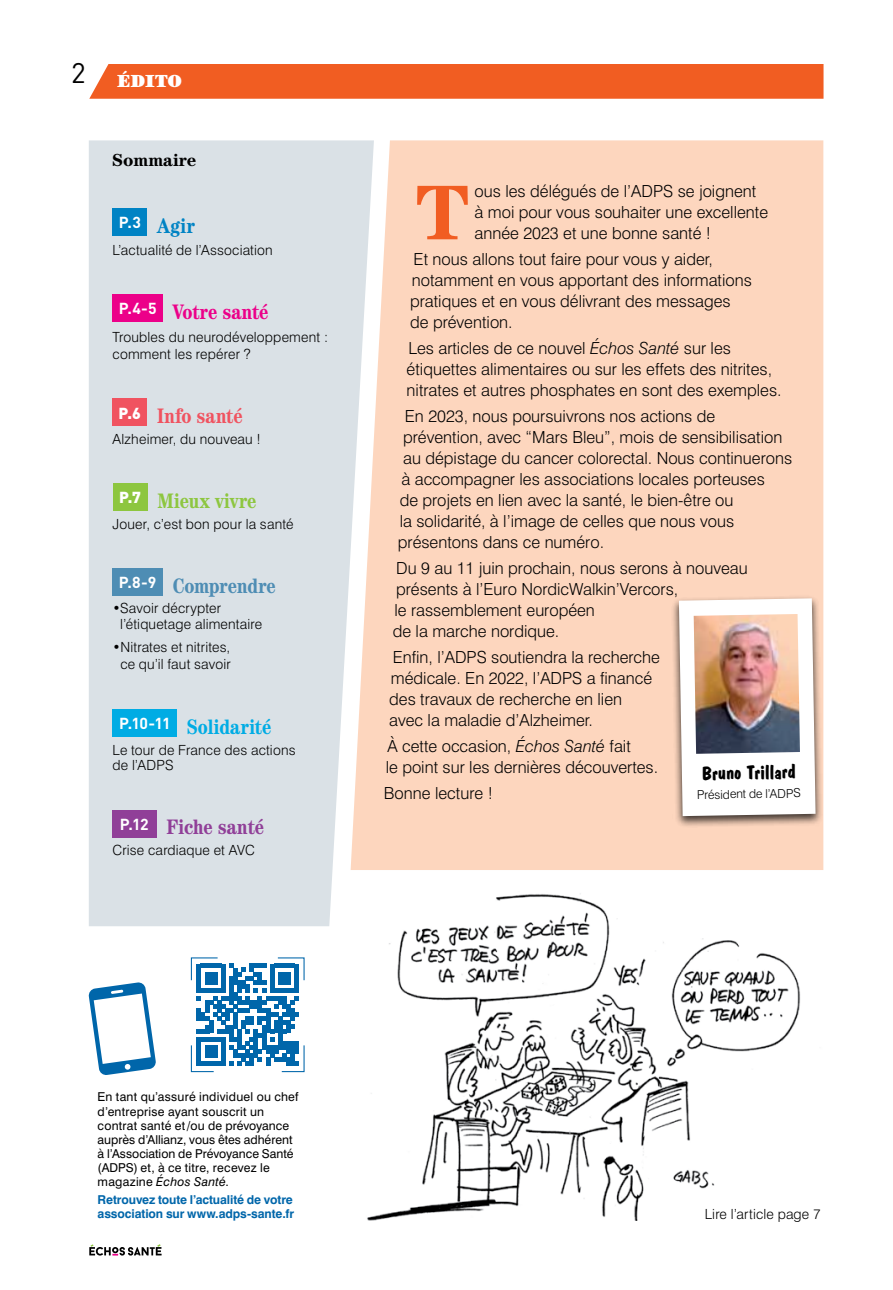
<style>
.page{position:relative;width:893px;height:1290px;background:#fff}
.page>*{position:absolute;margin:0;border:0;box-sizing:border-box;transform-origin:0 0}
.t1{font:700 77.7px "Century Std";color:#f15d22}
.t2{font:700 condensed 21px "Century Std";letter-spacing:.005em;color:#ec0089}
.t3{font:700 condensed 21px "Century Std";letter-spacing:.01em;color:#8dc63f}
.t4{font:700 condensed 21px "Century Std";letter-spacing:.01em;color:#00ace4}
.t5{font:700 condensed 21px "Century Std";letter-spacing:.005em;color:#903f98}
.t6{font:700 condensed 21px "Century Std";letter-spacing:-.005em;color:#4e8db4}
.t7{font:700 condensed 21px "Century Std";letter-spacing:.01em;color:#f05360}
.t8{font:700 condensed 21px "Century Std";color:#0083c4}
.t9{font:700 19.25px "Dom Casual Std";color:#000}
.t10{font:700 17.5px "Century Std";color:#000}
.t11{font:900 17.5px "Century Std";color:#fff}
.t12{font:300 16.62px/21px "Swiss 721 BT";color:#000}
.t13{font:700 15.75px "DIN Pro";color:#fff}
.t14{font:900 15.75px "DIN Pro";color:#fff}
.t15{font:300 14px/17.5px "Swiss 721 BT";letter-spacing:.01em;color:#000}
.t16{font:12.25px/14px "Swiss 721 BT";letter-spacing:.015em;color:#000}
.t17{font:700 12.25px/14px "Swiss 721 BT";letter-spacing:-.01em;color:#06a}
.t18{font:300 12.25px "Swiss 721 BT";color:#000}
.s1{font-style:italic}
</style>
<div class="page">
<img style="left:367px;top:893px;width:434px;height:327px">
<div style="left:89px;top:64px;width:734px;height:35px;background:#f15d22"></div>
<div style="left:374px;top:140px;width:449px;height:730px;background:#fdd6be"></div>
<svg style="left:89px;top:140px;width:285px;height:786px;background:#dce2e6"></svg>
<div style="left:671px;top:595px;width:152px;height:233px;background:#000;opacity:.75"></div>
<svg style="left:679px;top:598px;width:136px;height:218px"></svg>
<img style="left:694px;top:614px;width:106px;height:140px">
<svg style="left:88px;top:982px;width:68px;height:93px"></svg>
<svg style="left:190px;top:957px;width:115px;height:115px"></svg>
<div style="left:113px;top:295px;width:50px;height:27px;background:#ec0089"></div>
<div style="left:112px;top:399px;width:35px;height:27px;background:#f05360"></div>
<div style="left:113px;top:208px;width:34px;height:28px;background:#0083c4"></div>
<div style="left:113px;top:483px;width:34px;height:28px;background:#8dc63f"></div>
<div style="left:113px;top:709px;width:64px;height:27px;background:#00ace4"></div>
<div style="left:112px;top:810px;width:44px;height:27px;background:#903f98"></div>
<div style="left:112px;top:568px;width:51px;height:28px;background:#4e8db4"></div>
<svg style="left:89px;top:1244px;width:73px;height:11px"></svg>
<p class="t11" style="left:71px;top:71px;width:113px"><sup>2</sup> ÉDITO</p>
<p class="t10" style="left:112px;top:150px;width:86px">Sommaire</p>
<p class="t13" style="left:119px;top:212px;width:23px">P.3</p>
<p class="t8" style="left:157px;top:213px;width:39px">Agir</p>
<p class="t15" style="left:113px;top:241px;width:162px">L’actualité de l’Association</p>
<p class="t13" style="left:119px;top:298px;width:40px">P.4-5</p>
<p class="t2" style="left:173px;top:299px;width:97px">Votre santé</p>
<p class="t15" style="left:113px;top:328px;width:217px">Troubles du neurodéveloppement : comment les repérer ?</p>
<p class="t14" style="left:119px;top:402px;width:24px">P.6</p>
<p class="t7" style="left:157px;top:403px;width:87px">Info santé</p>
<p class="t15" style="left:113px;top:430px;width:150px">Alzheimer, du nouveau !</p>
<p class="t14" style="left:119px;top:487px;width:23px">P.7</p>
<p class="t3" style="left:157px;top:488px;width:101px">Mieux vivre</p>
<p class="t15" style="left:112px;top:515px;width:183px">Jouer, c’est bon pour la santé</p>
<p class="t13" style="left:119px;top:572px;width:39px">P.8-9</p>
<p class="t6" style="left:173px;top:573px;width:105px">Comprendre</p>
<p class="t15" style="left:120px;top:600px;width:144px;line-height:15.8px;text-indent:-8px">•Savoir décrypter l’étiquetage alimentaire</p>
<p class="t15" style="left:112px;top:638px;width:120px;text-align:center">•Nitrates et nitrites, ce qu’il faut savoir</p>
<p class="t13" style="left:119px;top:712px;width:53px">P.10-11</p>
<p class="t4" style="left:187px;top:714px;width:86px">Solidarité</p>
<p class="t15" style="left:113px;top:741px;width:185px;line-height:15.8px">Le tour de France des actions de l’ADPS</p>
<p class="t13" style="left:120px;top:813px;width:30px">P.12</p>
<p class="t5" style="left:166px;top:815px;width:99px">Fiche santé</p>
<p class="t15" style="left:113px;top:841px;width:144px">Crise cardiaque et AVC</p>
<h1 class="t1" style="left:416px;top:167px;width:55px">T</h1>
<p class="t12" style="left:475px;top:181px;width:295px">ous les délégués de l’ADPS se joignent à moi pour vous souhaiter une excellente année 2023 et une bonne santé !</p>
<p class="t12" style="left:410px;top:249px;width:343px">Et nous allons tout faire pour vous y aider, notamment en vous apportant des informations pratiques et en vous délivrant des messages de prévention.</p>
<p class="t12" style="left:407px;top:338px;width:376px">Les articles de ce nouvel <span class="s1">Échos Santé</span> sur les étiquettes alimentaires ou sur les effets des nitrites, nitrates et autres phosphates en sont des exemples.</p>
<p class="t12" style="left:405px;top:406px;width:312px">En 2023, nous poursuivrons nos actions de</p>
<p class="t12" style="left:403px;top:427px;width:381px">prévention, avec “Mars Bleu”, mois de sensibilisation</p>
<p class="t12" style="left:403px;top:448px;width:391px">au dépistage du cancer colorectal. Nous continuerons</p>
<p class="t12" style="left:401px;top:469px;width:365px">à accompagner les associations locales porteuses</p>
<p class="t12" style="left:400px;top:490px;width:335px">de projets en lien avec la santé, le bien-être ou</p>
<p class="t12" style="left:400px;top:511px;width:336px">la solidarité, à l’image de celles que nous vous</p>
<p class="t12" style="left:398px;top:532px;width:208px">présentons dans ce numéro.</p>
<p class="t12" style="left:393px;top:558px;width:357px">Du 9 au 11 juin prochain, nous serons à nouveau présents à l’Euro NordicWalkin’Vercors,<br>le rassemblement européen<br>de la marche nordique.</p>
<p class="t12" style="left:389px;top:647px;width:272px">Enfin, l’ADPS soutiendra la recherche médicale. En 2022, l’ADPS a financé des travaux de recherche en lien avec la maladie d’Alzheimer.</p>
<p class="t12" style="left:386px;top:735px;width:274px">À cette occasion, <span class="s1">Échos Santé</span> fait<br>le point sur les dernières découvertes.</p>
<p class="t12" style="left:384px;top:782px;width:110px">Bonne lecture !</p>
<p class="t9" style="left:701px;top:762px;width:96px;rotate:-1deg">Bruno Trillard</p>
<p class="t18" style="left:697px;top:787px;width:105px;rotate:-1deg">Président de l’ADPS</p>
<p class="t16" style="left:98px;top:1090px;width:202px">En tant qu’assuré individuel ou chef d’entreprise ayant souscrit un contrat santé et/ou de prévoyance auprès d’Allianz, vous êtes adhérent à l’Association de Prévoyance Santé (ADPS) et, à ce titre, recevez le magazine <span class="s1">Échos Santé</span>.</p>
<p class="t17" style="left:98px;top:1193px;width:198px">Retrouvez toute l’actualité de votre association sur www.adps-sante.fr</p>
<p class="t15" style="left:705px;top:1205px;width:117px">Lire l’article page 7</p>
</div>
